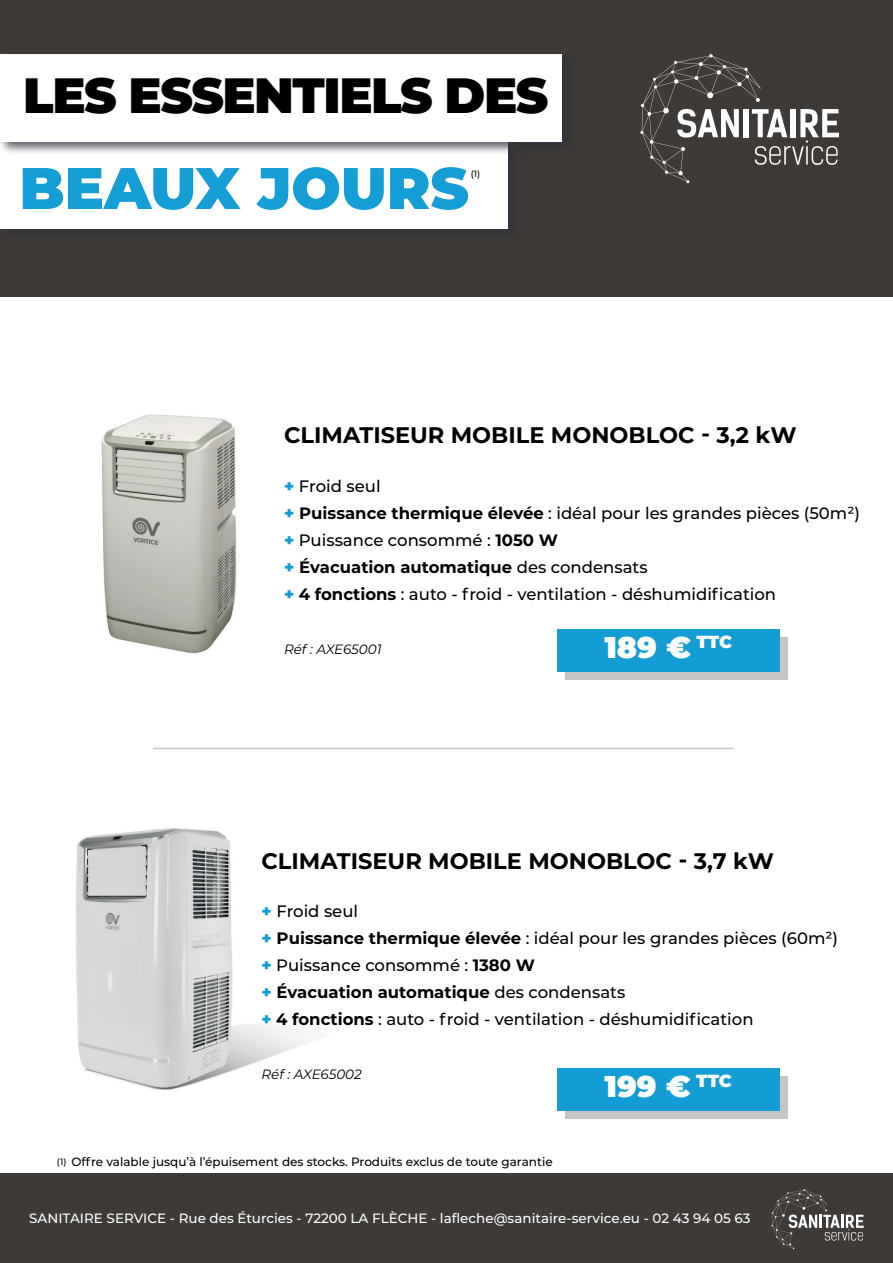
<style>
.page{position:relative;width:893px;height:1263px;background:#fff}
.page>*{position:absolute;margin:0;border:0;box-sizing:border-box;transform-origin:0 0}
.t1{font:900 58.5px "Montserrat";color:#159dd5}
.t2{font:900 49.5px "Montserrat";letter-spacing:-.03em;color:#000}
.t3{font:900 30px "Montserrat";color:#fff}
.t4{font:700 22.5px "Montserrat";color:#000}
.t5{font:500 16.5px/27px "Montserrat";color:#000}
.t6{font:500 13.5px "Montserrat";color:#fff}
.t7{font:italic 13.5px "Montserrat";color:#000}
.t8{font:500 12px "Montserrat";color:#000}
.t9{font:500 9px "Montserrat";color:#000}
.s1{font-weight:900;color:#0f9dd5}
.s2{font-weight:700}
.s3{font-size:9px}
</style>
<div class="page">
<div style="left:0;top:0;width:893px;height:297px;background:#3e3a37"></div>
<div style="left:0;top:1174px;width:893px;height:89px;background:#3e3a37"></div>
<svg style="left:640px;top:54px;width:199px;height:129px"></svg>
<svg style="left:771px;top:1189px;width:93px;height:60px"></svg>
<div style="left:0;top:139px;width:522px;height:103px;background:#31303e;opacity:.75"></div>
<div style="left:0;top:141px;width:508px;height:87px;background:#fff"></div>
<div style="left:0;top:52px;width:575px;height:103px;background:#31303e;opacity:.75"></div>
<div style="left:0;top:54px;width:561px;height:87px;background:#fff"></div>
<img style="left:101px;top:414px;width:136px;height:240px">
<hr style="left:153px;top:748px;width:580px;height:1px;background:#c5c5c5">
<img style="left:76px;top:828px;width:239px;height:262px">
<div style="left:566px;top:637px;width:222px;height:43px;background:#c5c5c5"></div>
<div style="left:557px;top:629px;width:222px;height:43px;background:#149cd4"></div>
<div style="left:566px;top:1076px;width:222px;height:43px;background:#c5c5c5"></div>
<div style="left:557px;top:1068px;width:222px;height:43px;background:#149cd4"></div>
<h2 class="t2" style="left:23px;top:58px;width:527px">LES ESSENTIELS DES</h2>
<h1 class="t1" style="left:19px;top:144px;width:451px">BEAUX JOURS</h1>
<p class="t9" style="left:471px;top:168px;width:11px">(1)</p>
<h3 class="t4" style="left:284px;top:419px;width:514px">CLIMATISEUR MOBILE MONOBLOC - 3,2 kW</h3>
<p class="t5" style="left:284px;top:472px;width:577px"><span class="s1">+</span> Froid seul<br><span class="s1">+</span> <span class="s2">Puissance thermique élevée</span> : idéal pour les grandes pièces (50m²) <span class="s1">+</span> Puissance consommé : <span class="s2">1050 W<br></span><span class="s1">+</span> <span class="s2">Évacuation automatique</span> des condensats<br><span class="s1">+</span> <span class="s2">4 fonctions</span> : auto - froid - ventilation - déshumidification</p>
<p class="t7" style="left:284px;top:640px;width:99px">Réf : AXE65001</p>
<h3 class="t3" style="left:604px;top:625px;width:129px">189 € <sup>TTC</sup></h3>
<h3 class="t4" style="left:261px;top:844px;width:514px">CLIMATISEUR MOBILE MONOBLOC - 3,7 kW</h3>
<p class="t5" style="left:261px;top:897px;width:578px"><span class="s1">+</span> Froid seul<br><span class="s1">+</span> <span class="s2">Puissance thermique élevée</span> : idéal pour les grandes pièces (60m²) <span class="s1">+</span> Puissance consommé : <span class="s2">1380 W<br></span><span class="s1">+</span> <span class="s2">Évacuation automatique</span> des condensats<br><span class="s1">+</span> <span class="s2">4 fonctions</span> : auto - froid - ventilation - déshumidification</p>
<p class="t7" style="left:261px;top:1065px;width:102px">Réf : AXE65002</p>
<p class="t8" style="left:57px;top:1153px;width:497px"><span class="s3">(1)</span> Offre valable jusqu’à l’épuisement des stocks. Produits exclus de toute garantie</p>
<h3 class="t3" style="left:605px;top:1064px;width:129px">199 € <sup>TTC</sup></h3>
<p class="t6" style="left:29px;top:1209px;width:723px">SANITAIRE SERVICE - Rue des Éturcies - 72200 LA FLÈCHE - lafleche@sanitaire-service.eu - 02 43 94 05 63</p>
</div>
